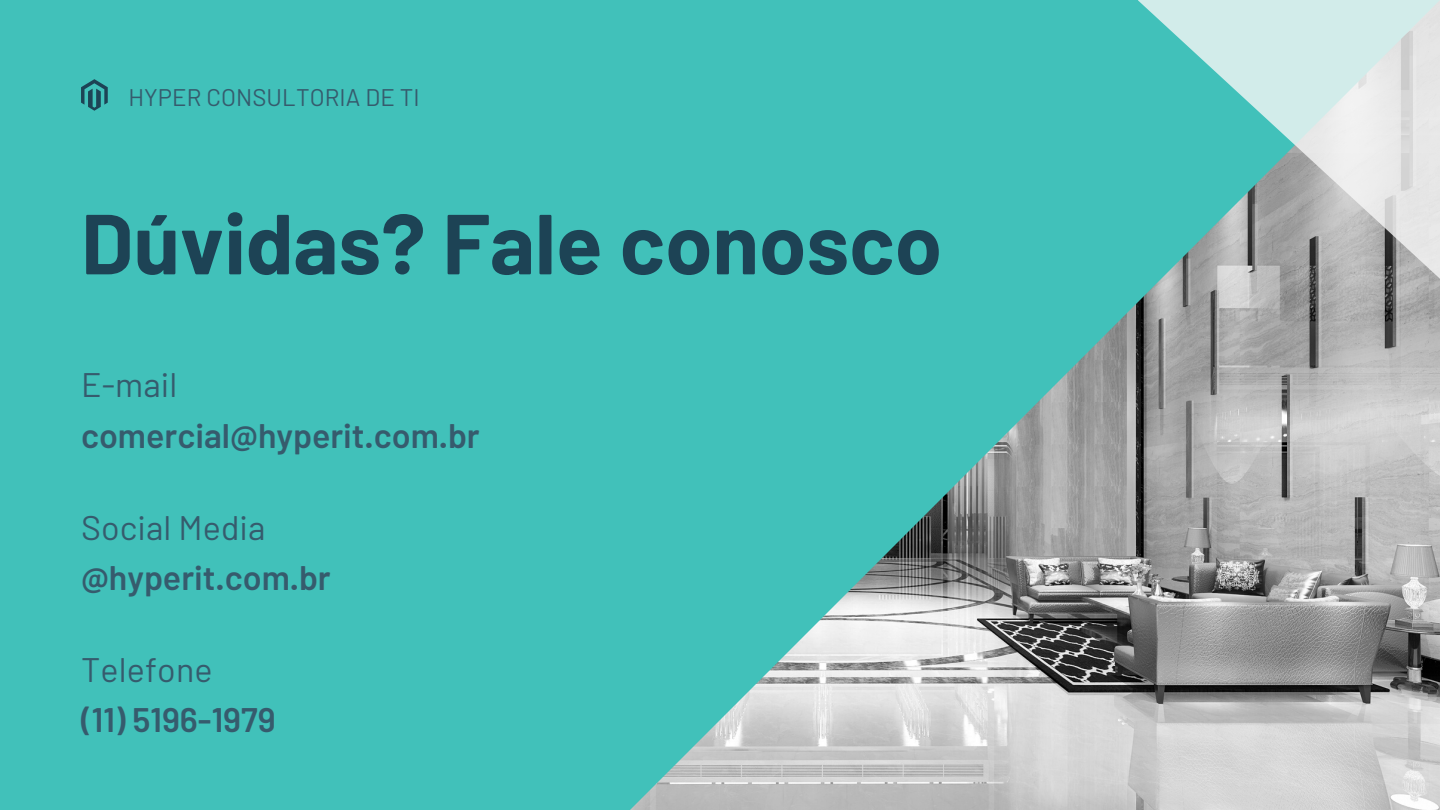
<style>
.page{position:relative;width:1440px;height:810px;background:#41c1ba}
.page>*{position:absolute;margin:0;border:0;box-sizing:border-box;transform-origin:0 0}
.t1{font:700 85px "Barlow";color:#1d4355}
.t2{font:600 34px "Barlow";color:#365b6d}
.t3{font:34px "Barlow";letter-spacing:.005em;color:#365b6d}
.t4{font:24px "Barlow";letter-spacing:.005em;color:#365b6d}
</style>
<div class="page">
<svg style="left:81px;top:79px;width:27px;height:32px"></svg>
<img style="left:630px;top:279px;width:810px;height:531px">
<svg style="left:1138px;top:0;width:302px;height:279px"></svg>
<p class="t4" style="left:128px;top:82px;width:293px">HYPER CONSULTORIA DE TI</p>
<p class="t1" style="left:81px;top:189px;width:863px">Dúvidas? Fale conosco</p>
<h1 class="t3" style="left:81px;top:363px;width:98px">E-mail</h1>
<p class="t2" style="left:81px;top:414px;width:400px">comercial@hyperit.com.br</p>
<h2 class="t3" style="left:81px;top:506px;width:186px">Social Media</h2>
<p class="t2" style="left:81px;top:556px;width:251px">@hyperit.com.br</p>
<h2 class="t3" style="left:81px;top:648px;width:133px">Telefone</h2>
<p class="t2" style="left:81px;top:698px;width:196px">(11) 5196-1979</p>
</div>
